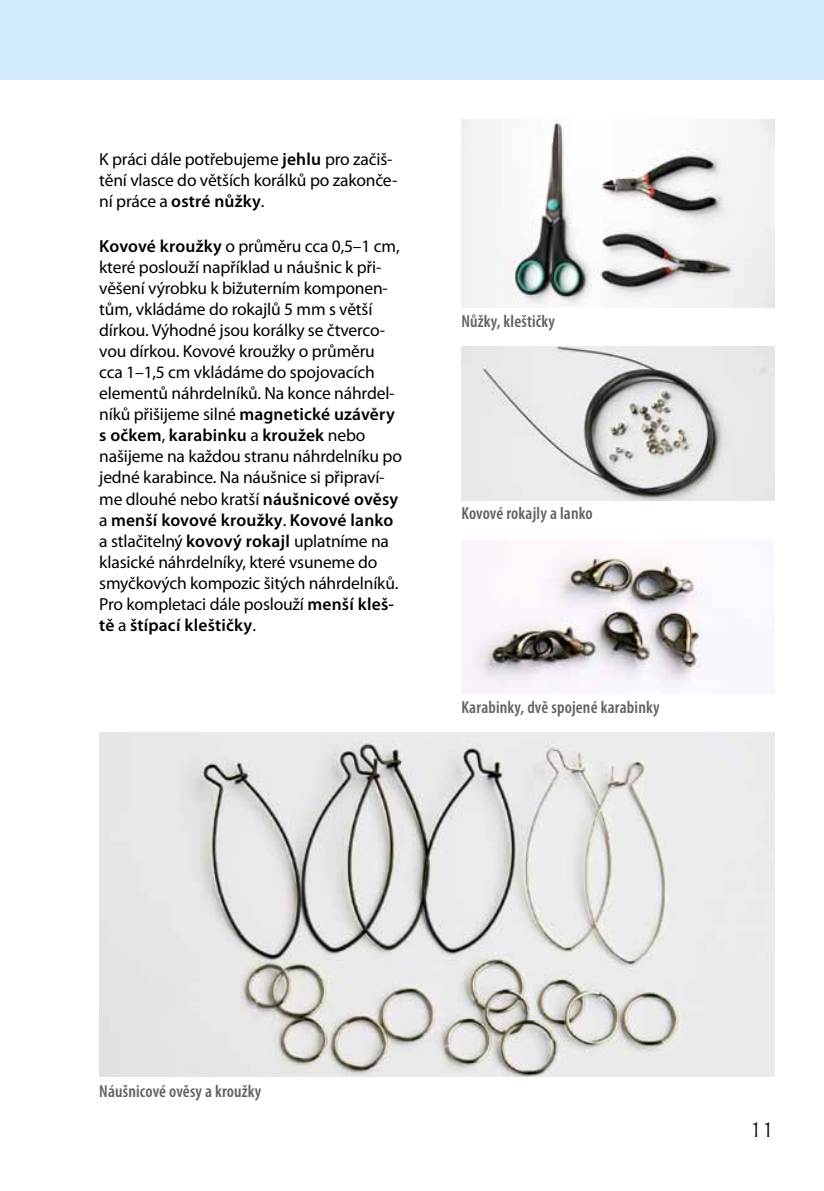
<style>
.page{position:relative;width:824px;height:1191px;background:#fff}
.page>*{position:absolute;margin:0;border:0;box-sizing:border-box;transform-origin:0 0}
.t1{font:21px "Chianti BT";color:#000}
.t2{font:17.5px/21px "Myriad Pro";letter-spacing:-.01em;color:#000}
.t3{font:600 condensed 17.5px "Myriad Pro";letter-spacing:.01em;color:#626261}
.s1{font-weight:600}
</style>
<div class="page">
<div style="left:0;top:0;width:823px;height:79px;background:#d4edfc"></div>
<img style="left:461px;top:119px;width:313px;height:189px">
<img style="left:461px;top:540px;width:313px;height:154px">
<img style="left:461px;top:347px;width:313px;height:154px">
<img style="left:99px;top:733px;width:675px;height:343px">
<p class="t2" style="left:99px;top:148px;width:299px">K práci dále potřebujeme <span class="s1">jehlu</span> pro začiš&shy;tění vlasce do větších korálků po zakonče&shy;ní práce a <span class="s1">ostré nůžky</span>.</p>
<p class="t2" style="left:99px;top:236px;width:304px"><span class="s1">Kovové kroužky</span> o průměru cca 0,5–1 cm, které poslouží například u náušnic k při&shy;věšení výrobku k bižuterním komponen&shy;tům, vkládáme do rokajlů 5 mm s větší dírkou. Výhodné jsou korálky se čtverco&shy;vou dírkou. Kovové kroužky o průměru cca 1–1,5 cm vkládáme do spojovacích elementů náhrdelníků. Na konce náhrdel&shy;níků přišijeme silné <span class="s1">magnetické uzávěry s očkem</span>, <span class="s1">karabinku</span> a <span class="s1">kroužek</span> nebo našijeme na každou stranu náhrdelníku po jedné karabince. Na náušnice si připraví&shy;me dlouhé nebo kratší <span class="s1">náušnicové ověsy </span>a <span class="s1">menší kovové kroužky</span>. <span class="s1">Kovové lanko </span>a stlačitelný <span class="s1">kovový rokajl</span> uplatníme na klasické náhrdelníky, které vsuneme do smyčkových kompozic šitých náhrdelníků.<br>Pro kompletaci dále poslouží <span class="s1">menší kleš&shy;tě</span> a <span class="s1">štípací kleštičky</span>.</p>
<p class="t3" style="left:461px;top:311px;width:95px">Nůžky, kleštičky</p>
<p class="t3" style="left:461px;top:503px;width:133px">Kovové rokajly a lanko</p>
<p class="t3" style="left:461px;top:697px;width:200px">Karabinky, dvě spojené karabinky</p>
<p class="t3" style="left:99px;top:1081px;width:163px">Náušnicové ověsy a kroužky</p>
<p class="t1" style="left:750px;top:1117px;width:26px">11</p>
</div>
